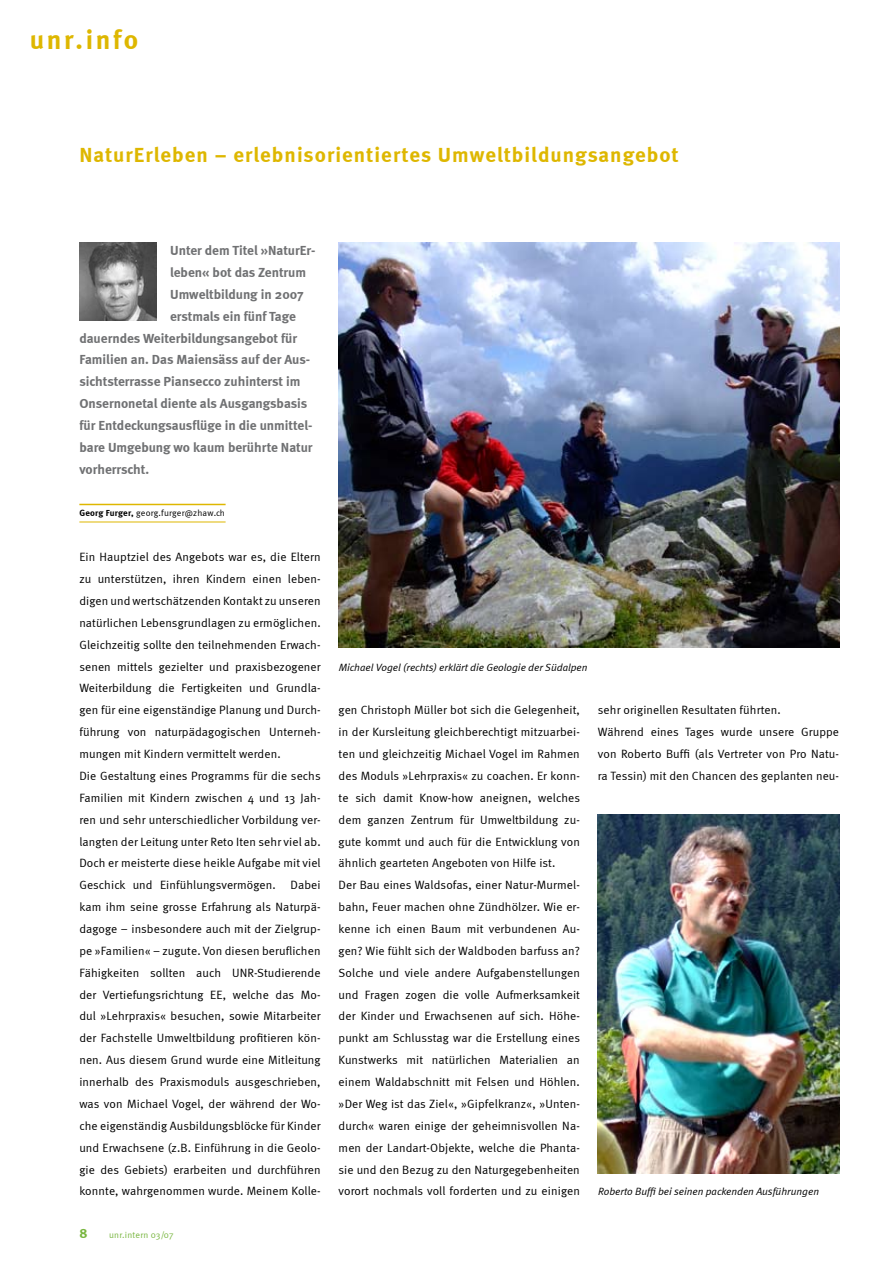
<style>
.page{position:relative;width:893px;height:1263px;background:#fff}
.page>*{position:absolute;margin:0;border:0;box-sizing:border-box;transform-origin:0 0}
.t1{font:700 27px "Meta";letter-spacing:.1em;color:#deb700}
.t2{font:700 21px "Meta";letter-spacing:.05em;color:#deb700}
.t3{font:700 13.5px "Meta";color:#707173}
.t4{font:12px/21.9px "Meta Normal";letter-spacing:.01em;color:#000}
.t5{font:italic 10.5px "Meta Normal";color:#000}
.t6{font:9px "Meta Normal";letter-spacing:.02em;color:#000}
.t7{font:9px "Meta Normal";letter-spacing:.025em;color:#78b63f}
.s1{font-family:"Meta";font-weight:700}
</style>
<div class="page">
<img style="left:339px;top:243px;width:500px;height:404px">
<img style="left:598px;top:815px;width:241px;height:358px">
<img style="left:79px;top:243px;width:78px;height:77px">
<hr style="left:79px;top:504px;width:147px;height:1px;background:#deb700">
<hr style="left:79px;top:522px;width:147px;height:1px;background:#deb700">
<h1 class="t1" style="left:30px;top:23px;width:110px">unr.info</h1>
<h2 class="t2" style="left:79px;top:142px;width:601px">NaturErleben – erlebnisorientiertes Umweltbildungsangebot</h2>
<p class="t3" style="left:170px;top:242px;width:147px">Unter dem Titel »NaturEr-</p>
<p class="t3" style="left:170px;top:264px;width:138px">leben« bot das Zentrum</p>
<p class="t3" style="left:170px;top:286px;width:135px">Umweltbildung in 2007</p>
<p class="t3" style="left:170px;top:308px;width:127px">erstmals ein fünf Tage</p>
<p class="t3" style="left:79px;top:330px;width:219px">dauerndes Weiterbildungsangebot für</p>
<p class="t3" style="left:79px;top:352px;width:232px">Familien an. Das Maiensäss auf der Aus-</p>
<p class="t3" style="left:79px;top:374px;width:223px">sichtsterrasse Piansecco zuhinterst im</p>
<p class="t3" style="left:79px;top:395px;width:229px">Onsernonetal diente als Ausgangsbasis</p>
<p class="t3" style="left:79px;top:417px;width:235px">für Entdeckungsausflüge in die unmittel-</p>
<p class="t3" style="left:79px;top:439px;width:235px">bare Umgebung wo kaum berührte Natur</p>
<p class="t3" style="left:79px;top:461px;width:71px">vorherrscht.</p>
<p class="t6" style="left:79px;top:508px;width:147px"><span class="s1">Georg Furger,</span> georg.furger@zhaw.ch</p>
<p class="t4" style="left:79px;top:546px;width:243px">Ein Hauptziel des Angebots war es, die Eltern zu unterstützen, ihren Kindern einen leben&shy;digen und wertschätzenden Kontakt zu unseren natürlichen Lebensgrundlagen zu ermöglichen.<br>Gleichzeitig sollte den teilnehmenden Erwach&shy;senen mittels gezielter und praxisbezogener Weiterbildung die Fertigkeiten und Grundla&shy;gen für eine eigenständige Planung und Durch&shy;führung von naturpädagogischen Unterneh&shy;mungen mit Kindern vermittelt werden.<br>Die Gestaltung eines Programms für die sechs Familien mit Kindern zwischen 4 und 13 Jah&shy;ren und sehr unterschiedlicher Vorbildung ver&shy;langten der Leitung unter Reto Iten sehr viel ab.<br>Doch er meisterte diese heikle Aufgabe mit viel Geschick und Einfühlungsvermögen. Dabei kam ihm seine grosse Erfahrung als Naturpä&shy;dagoge – insbesondere auch mit der Zielgrup&shy;pe »Familien« – zugute. Von diesen beruflichen Fähigkeiten sollten auch UNR-Studierende der Vertiefungsrichtung EE, welche das Mo&shy;dul »Lehrpraxis« besuchen, sowie Mitarbeiter der Fachstelle Umweltbildung profitieren kön&shy;nen. Aus diesem Grund wurde eine Mitleitung innerhalb des Praxismoduls ausgeschrieben, was von Michael Vogel, der während der Wo&shy;che eigenständig Ausbildungsblöcke für Kinder und Erwachsene (z.B. Einführung in die Geolo&shy;gie des Gebiets) erarbeiten und durchführen konnte, wahrgenommen wurde. Meinem Kolle-</p>
<p class="t7" style="left:109px;top:1229px;width:66px">unr.intern 03/07</p>
<p class="t5" style="left:339px;top:661px;width:250px">Michael Vogel (rechts) erklärt die Geologie der Südalpen</p>
<p class="t4" style="left:339px;top:699px;width:243px">gen Christoph Müller bot sich die Gelegenheit, in der Kursleitung gleichberechtigt mitzuarbei&shy;ten und gleichzeitig Michael Vogel im Rahmen des Moduls »Lehrpraxis« zu coachen. Er konn&shy;te sich damit Know-how aneignen, welches dem ganzen Zentrum für Umweltbildung zu&shy;gute kommt und auch für die Entwicklung von ähnlich gearteten Angeboten von Hilfe ist.<br>Der Bau eines Waldsofas, einer Natur-Murmel&shy;bahn, Feuer machen ohne Zündhölzer. Wie er&shy;kenne ich einen Baum mit verbundenen Au&shy;gen? Wie fühlt sich der Waldboden barfuss an?<br>Solche und viele andere Aufgabenstellungen und Fragen zogen die volle Aufmerksamkeit der Kinder und Erwachsenen auf sich. Höhe&shy;punkt am Schlusstag war die Erstellung eines Kunstwerks mit natürlichen Materialien an einem Waldabschnitt mit Felsen und Höhlen. »Der Weg ist das Ziel«, »Gipfelkranz«, »Unten&shy;durch« waren einige der geheimnisvollen Na&shy;men der Landart-Objekte, welche die Phanta&shy;sie und den Bezug zu den Naturgegebenheiten vorort nochmals voll forderten und zu einigen</p>
<p class="t4" style="left:598px;top:699px;width:243px">sehr originellen Resultaten führten.<br>Während eines Tages wurde unsere Gruppe von Roberto Buffi (als Vertreter von Pro Natu&shy;ra Tessin) mit den Chancen des geplanten neu-</p>
<p class="t5" style="left:598px;top:1185px;width:222px">Roberto Buffi bei seinen packenden Ausführungen</p>
</div>
